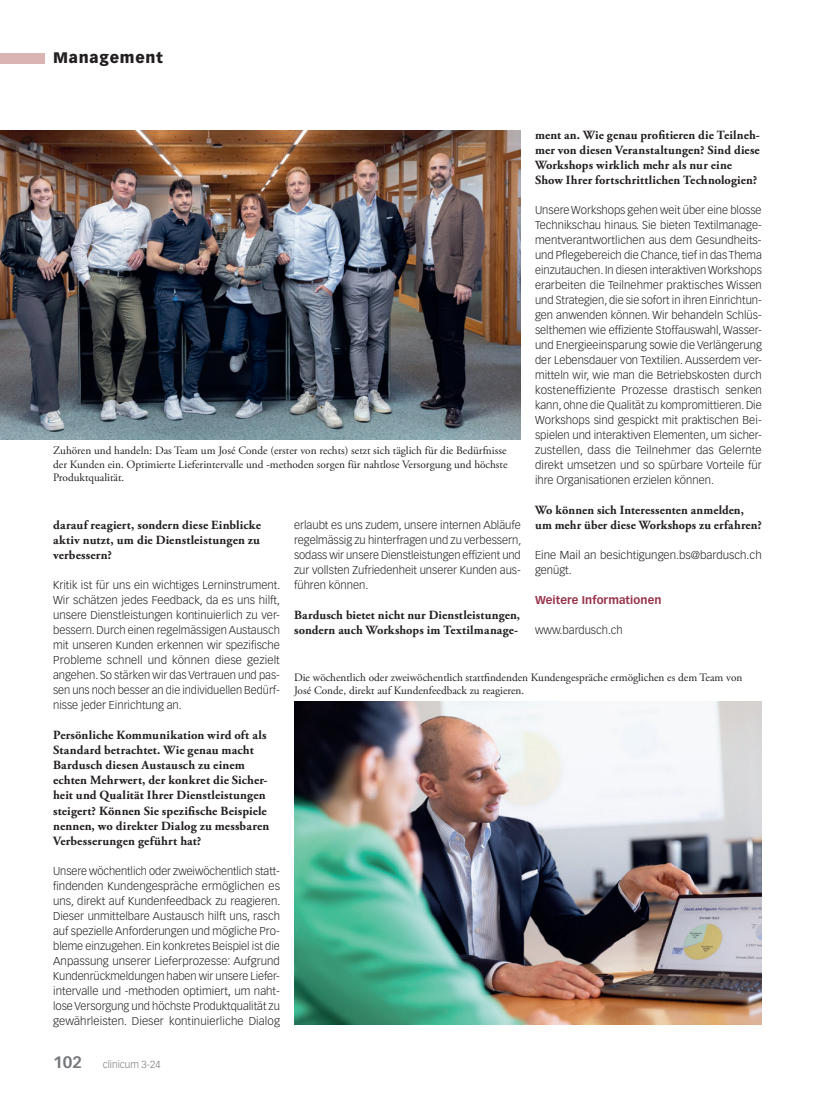
<style>
.page{position:relative;width:815px;height:1099px;background:#fff}
.page>*{position:absolute;margin:0;border:0;box-sizing:border-box;transform-origin:0 0}
.t1{font:900 15px "Vectora LT Std";letter-spacing:.05em;color:#231f20}
.Interviewfragen_ohne_Abstand{font:700 12.5px/15px "Adobe Garamond Pro";letter-spacing:.01em;color:#231f20}
.Lauftext{font:300 11.25px/15px "Vectora LT Std";color:#231f20;text-align:justify}
.Legende{font:11.25px/13.5px "Adobe Garamond Pro";color:#231f20;text-align:justify}
.ZT_MM{font:700 11.25px "Vectora LT Std";letter-spacing:.005em;color:#983249}
.t2{font:300 10px "Vectora LT Std";color:#76787b}
.s1{font-weight:700;font-size:16.25px}
</style>
<div class="page">
<div style="left:0;top:53px;width:45px;height:10px;background:#d9b4b3"></div>
<img style="left:0;top:130px;width:521px;height:309px">
<img style="left:294px;top:701px;width:468px;height:323px">
<h1 class="t1" style="left:53px;top:49px;width:111px">Management</h1>
<p class="Interviewfragen_ohne_Abstand" style="left:535px;top:128px;width:226px">ment an. Wie genau profitieren die Teilneh&shy;mer von diesen Veranstaltungen? Sind diese Workshops wirklich mehr als nur eine Show Ihrer fortschrittlichen Technologien?</p>
<p class="Lauftext" style="left:535px;top:203px;width:228px">Unsere Workshops gehen weit über eine blosse Technikschau hinaus. Sie bieten Textilmanage&shy;mentverantwortlichen aus dem Gesundheits&shy;und Pflegebereich die Chance, tief in das Thema einzutauchen. In diesen interaktiven Workshops erarbeiten die Teilnehmer praktisches Wissen und Strategien, die sie sofort in ihren Einrichtun&shy;gen anwenden können. Wir behandeln Schlüs&shy;selthemen wie effiziente Stoffauswahl, Wasser&shy;und Energieeinsparung sowie die Verlängerung der Lebensdauer von Textilien. Ausserdem ver&shy;mitteln wir, wie man die Betriebskosten durch kosteneffiziente Prozesse drastisch senken kann, ohne die Qualität zu kompromittieren. Die Workshops sind gespickt mit praktischen Bei&shy;spielen und interaktiven Elementen, um sicher&shy;zustellen, dass die Teilnehmer das Gelernte direkt umsetzen und so spürbare Vorteile für ihre Organisationen erzielen können.</p>
<p class="Interviewfragen_ohne_Abstand" style="left:535px;top:503px;width:228px">Wo können sich Interessenten anmelden, um mehr über diese Workshops zu erfahren?</p>
<p class="Lauftext" style="left:535px;top:548px;width:228px">Eine Mail an besichtigungen.bs@bardusch.ch genügt.</p>
<p class="ZT_MM" style="left:535px;top:593px;width:128px">Weitere Informationen</p>
<p class="Lauftext" style="left:535px;top:623px;width:89px">www.bardusch.ch</p>
<p class="Legende" style="left:294px;top:671px;width:450px">Die wöchentlich oder zweiwöchentlich stattfindenden Kundengespräche ermöglichen es dem Team von<br>José Conde, direkt auf Kundenfeedback zu reagieren.</p>
<p class="Legende" style="left:53px;top:444px;width:456px">Zuhören und handeln: Das Team um José Conde (erster von rechts) setzt sich täglich für die Bedürfnisse der Kunden ein. Optimierte Lieferintervalle und -methoden sorgen für nahtlose Versorgung und höchste Produktqualität.</p>
<p class="Interviewfragen_ohne_Abstand" style="left:53px;top:518px;width:209px;text-align:justify">darauf reagiert, sondern diese Einblicke aktiv nutzt, um die Dienstleistungen zu verbessern?</p>
<p class="Lauftext" style="left:53px;top:578px;width:229px">Kritik ist für uns ein wichtiges Lerninstrument.<br>Wir schätzen jedes Feedback, da es uns hilft, unsere Dienstleistungen kontinuierlich zu ver&shy;bessern. Durch einen regelmässigen Austausch mit unseren Kunden erkennen wir spezifische Probleme schnell und können diese gezielt angehen. So stärken wir das Vertrauen und pas&shy;sen uns noch besser an die individuellen Bedürf&shy;nisse jeder Einrichtung an.</p>
<p class="Interviewfragen_ohne_Abstand" style="left:53px;top:728px;width:218px">Persönliche Kommunikation wird oft als Standard betrachtet. Wie genau macht Bardusch diesen Austausch zu einem echten Mehrwert, der konkret die Sicher&shy;heit und Qualität Ihrer Dienstleistungen steigert? Können Sie spezifische Beispiele nennen, wo direkter Dialog zu messbaren Verbesserungen geführt hat?</p>
<p class="Lauftext" style="left:53px;top:863px;width:229px">Unsere wöchentlich oder zweiwöchentlich statt&shy;findenden Kundengespräche ermöglichen es uns, direkt auf Kundenfeedback zu reagieren.<br>Dieser unmittelbare Austausch hilft uns, rasch auf spezielle Anforderungen und mögliche Pro&shy;bleme einzugehen. Ein konkretes Beispiel ist die Anpassung unserer Lieferprozesse: Aufgrund Kundenrückmeldungen haben wir unsere Liefer&shy;intervalle und -methoden optimiert, um naht&shy;lose Versorgung und höchste Produktqualität zu gewährleisten. Dieser kontinuierliche Dialog</p>
<p class="Lauftext" style="left:294px;top:518px;width:229px">erlaubt es uns zudem, unsere internen Abläufe regelmässig zu hinterfragen und zu verbessern, sodass wir unsere Dienstleistungen effizient und zur vollsten Zufriedenheit unserer Kunden aus&shy;führen können.</p>
<p class="Interviewfragen_ohne_Abstand" style="left:294px;top:608px;width:228px">Bardusch bietet nicht nur Dienstleistungen, sondern auch Workshops im Textilmanage-</p>
<p class="t2" style="left:53px;top:1058px;width:109px"><span class="s1">102</span> clinicum 3-24</p>
</div>
